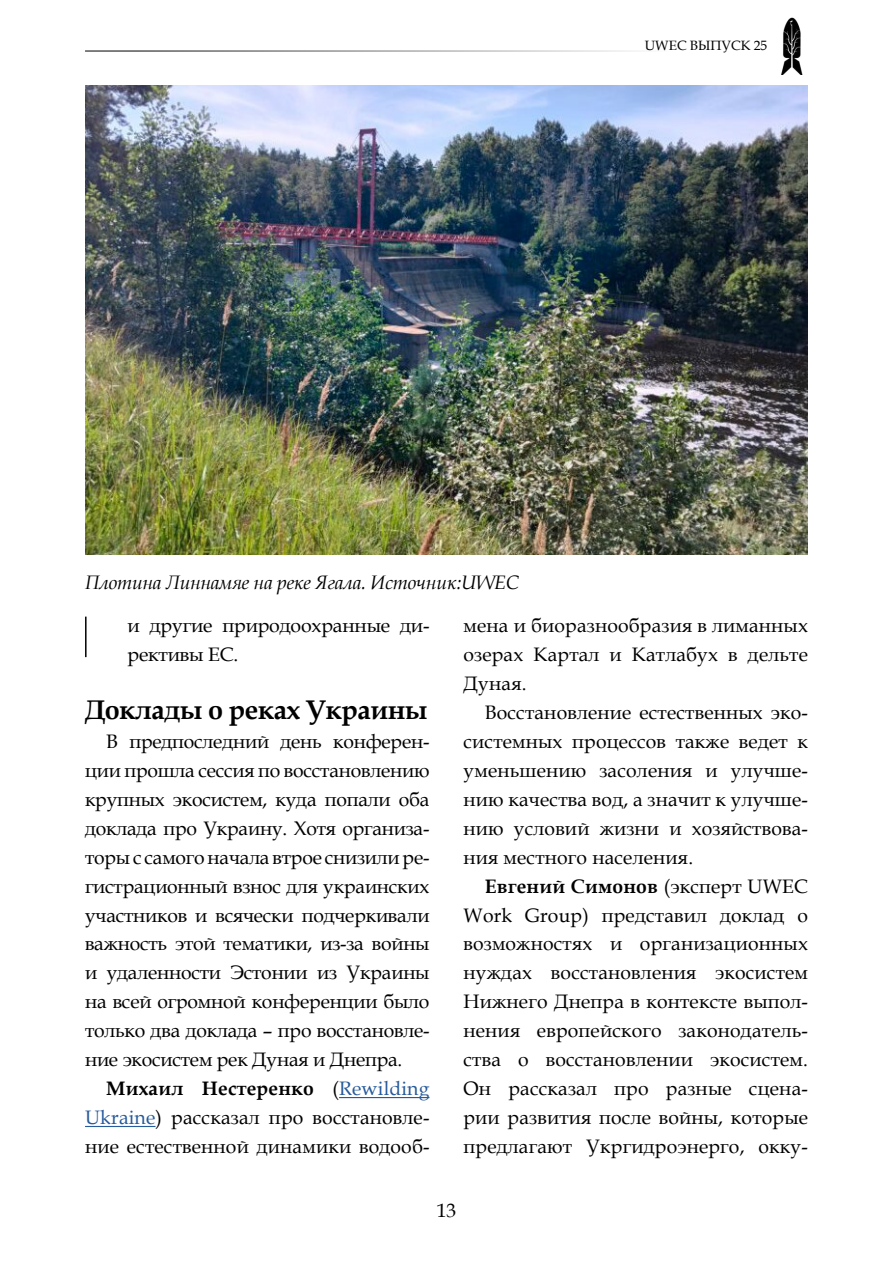
<style>
.page{position:relative;width:893px;height:1263px;background:#fff}
.page>*{position:absolute;margin:0;border:0;box-sizing:border-box;transform-origin:0 0}
.t1{font:700 27px "Book Antiqua";letter-spacing:-.02em;color:#000}
.t2{font:19.5px/29px "Book Antiqua";letter-spacing:.01em;color:#000;text-align:justify}
.t3{font:italic 19.5px "Book Antiqua";letter-spacing:-.01em;color:#000}
.t4{font:19.5px/29px "Book Antiqua";letter-spacing:-.01em;color:#000}
.t5{font:13.5px "Book Antiqua";color:#000}
.s1{font-weight:700}
.s2{color:#275b9b}
</style>
<div class="page">
<hr style="left:85px;top:51px;width:686px;height:1px;background:#000">
<img style="left:781px;top:17px;width:22px;height:57px">
<hr style="left:339px;top:1097px;width:90px;height:1px;background:#275b9b">
<hr style="left:85px;top:1126px;width:71px;height:1px;background:#275b9b">
<img style="left:85px;top:85px;width:723px;height:470px">
<hr style="left:85px;top:617px;width:2px;height:40px;background:#000">
<p class="t5" style="left:645px;top:36px;width:124px">UWEC ВЫПУСК 25</p>
<p class="t3" style="left:85px;top:569px;width:435px">Плотина Линнамяе на реке Ягала. Источник:UWEC</p>
<p class="t4" style="left:128px;top:611px;width:303px">и другие природоохранные ди&shy;рективы ЕС.</p>
<h1 class="t1" style="left:85px;top:691px;width:344px">Доклады о реках Украины</h1>
<p class="t2" style="left:85px;top:726px;width:346px;text-indent:21px">В предпоследний день конферен&shy;ции прошла сессия по восстановлению крупных экосистем, куда попали оба доклада про Украину. Хотя организа&shy;торы с самого начала втрое снизили ре&shy;гистрационный взнос для украинских участников и всячески подчеркивали важность этой тематики, из-за войны и удаленности Эстонии из Украины на всей огромной конференции было только два доклада – про восстановле&shy;ние экосистем рек Дуная и Днепра.</p>
<p class="t2" style="left:85px;top:1073px;width:346px;text-indent:21px"><span class="s1">Михаил Нестеренко</span> (<span class="s2">Rewilding Ukraine</span>) рассказал про восстановле&shy;ние естественной динамики водооб-</p>
<p class="t2" style="left:463px;top:611px;width:346px">мена и биоразнообразия в лиманных озерах Картал и Катлабух в дельте Дуная.</p>
<p class="t2" style="left:463px;top:697px;width:346px;text-indent:21px">Восстановление естественных эко&shy;системных процессов также ведет к уменьшению засоления и улучше&shy;нию качества вод, а значит к улучше&shy;нию условий жизни и хозяйствова&shy;ния местного населения.</p>
<p class="t2" style="left:463px;top:871px;width:346px;text-indent:21px"><span class="s1">Евгений Симонов</span> (эксперт UWEC Work Group) представил доклад о возможностях и организационных нуждах восстановления экосистем Нижнего Днепра в контексте выпол&shy;нения европейского законодатель&shy;ства о восстановлении экосистем.<br>Он рассказал про разные сцена&shy;рии развития после войны, которые предлагают Укргидроэнерго, окку-</p>
<p class="t2" style="left:437px;top:1195px;width:21px">13</p>
</div>
